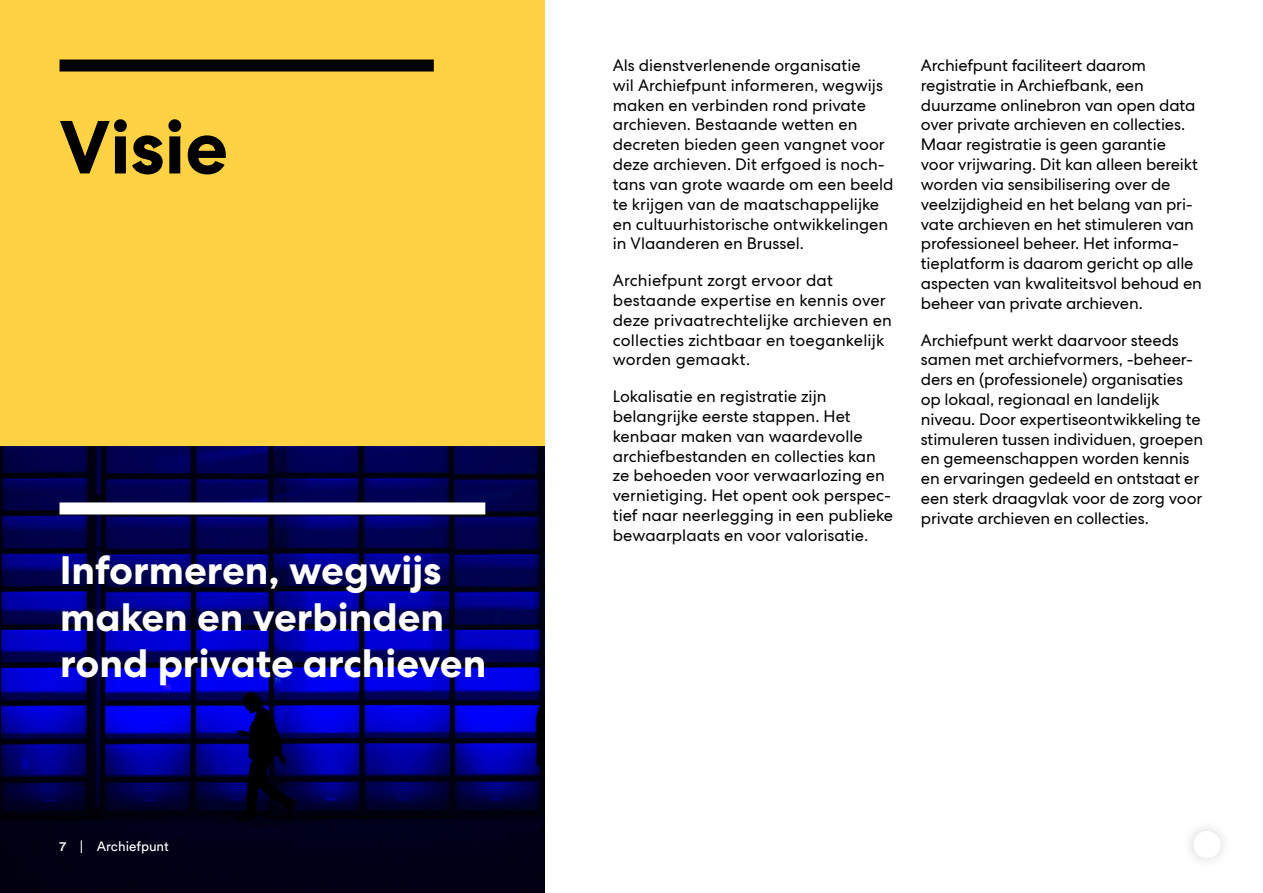
<style>
.page{position:relative;width:1263px;height:893px;background:#fff}
.page>*{position:absolute;margin:0;border:0;box-sizing:border-box;transform-origin:0 0}
.t1{font:700 75px "Centra No 2";color:#000}
.t2{font:700 39.6px/46.3px "Centra No 2";color:#fff}
.t3{font:16.5px/19.8px "Centra No 2";letter-spacing:-.01em;color:#000}
.t4{font:16.5px/19.8px "Centra No 2";letter-spacing:.01em;color:#000}
.t5{font:13.5px "Circular Std";color:#fff}
.s1{font-weight:500}
</style>
<div class="page">
<div style="left:0;top:0;width:544px;height:446px;background:#ffd243"></div>
<img style="left:0;top:446px;width:544px;height:447px">
<div style="left:60px;top:60px;width:374px;height:12px;background:#000"></div>
<div style="left:60px;top:502px;width:425px;height:12px;background:#fff"></div>
<div style="left:1181px;top:818px;width:53px;height:53px;background:#000;opacity:.4"></div>
<div style="left:1193px;top:831px;width:28px;height:27px;background:#fff;border-radius:50%"></div>
<h1 class="t1" style="left:60px;top:103px;width:170px">Visie</h1>
<h2 class="t2" style="left:60px;top:548px;width:428px">Informeren, wegwijs maken en verbinden rond private archieven</h2>
<p class="t5" style="left:60px;top:838px;width:111px"><span class="s1">7</span> | Archiefpunt</p>
<p class="t3" style="left:613px;top:55px;width:282px">Als dienstverlenende organisatie<br>wil Archiefpunt informeren, wegwijs maken en verbinden rond private archieven. Bestaande wetten en decreten bieden geen vangnet voor deze archieven. Dit erfgoed is noch&shy;tans van grote waarde om een beeld te krijgen van de maatschappelijke en cultuurhistorische ontwikkelingen in Vlaanderen en Brussel.</p>
<p class="t4" style="left:613px;top:270px;width:281px">Archiefpunt zorgt ervoor dat bestaande expertise en kennis over deze privaatrechtelijke archieven en collecties zichtbaar en toegankelijk worden gemaakt.</p>
<p class="t3" style="left:613px;top:386px;width:282px">Lokalisatie en registratie zijn belangrijke eerste stappen. Het kenbaar maken van waardevolle archiefbestanden en collecties kan ze behoeden voor verwaarlozing en vernietiging. Het opent ook perspec&shy;tief naar neerlegging in een publieke bewaarplaats en voor valorisatie.</p>
<p class="t3" style="left:921px;top:55px;width:282px">Archiefpunt faciliteert daarom registratie in Archiefbank, een duurzame onlinebron van open data over private archieven en collecties.<br>Maar registratie is geen garantie voor vrijwaring. Dit kan alleen bereikt worden via sensibilisering over de veelzijdigheid en het belang van pri&shy;vate archieven en het stimuleren van professioneel beheer. Het informa&shy;tieplatform is daarom gericht op alle aspecten van kwaliteitsvol behoud en beheer van private archieven.</p>
<p class="t3" style="left:921px;top:330px;width:284px">Archiefpunt werkt daarvoor steeds samen met archiefvormers, -beheer&shy;ders en (professionele) organisaties op lokaal, regionaal en landelijk niveau. Door expertiseontwikkeling te stimuleren tussen individuen, groepen en gemeenschappen worden kennis en ervaringen gedeeld en ontstaat er een sterk draagvlak voor de zorg voor private archieven en collecties.</p>
</div>
